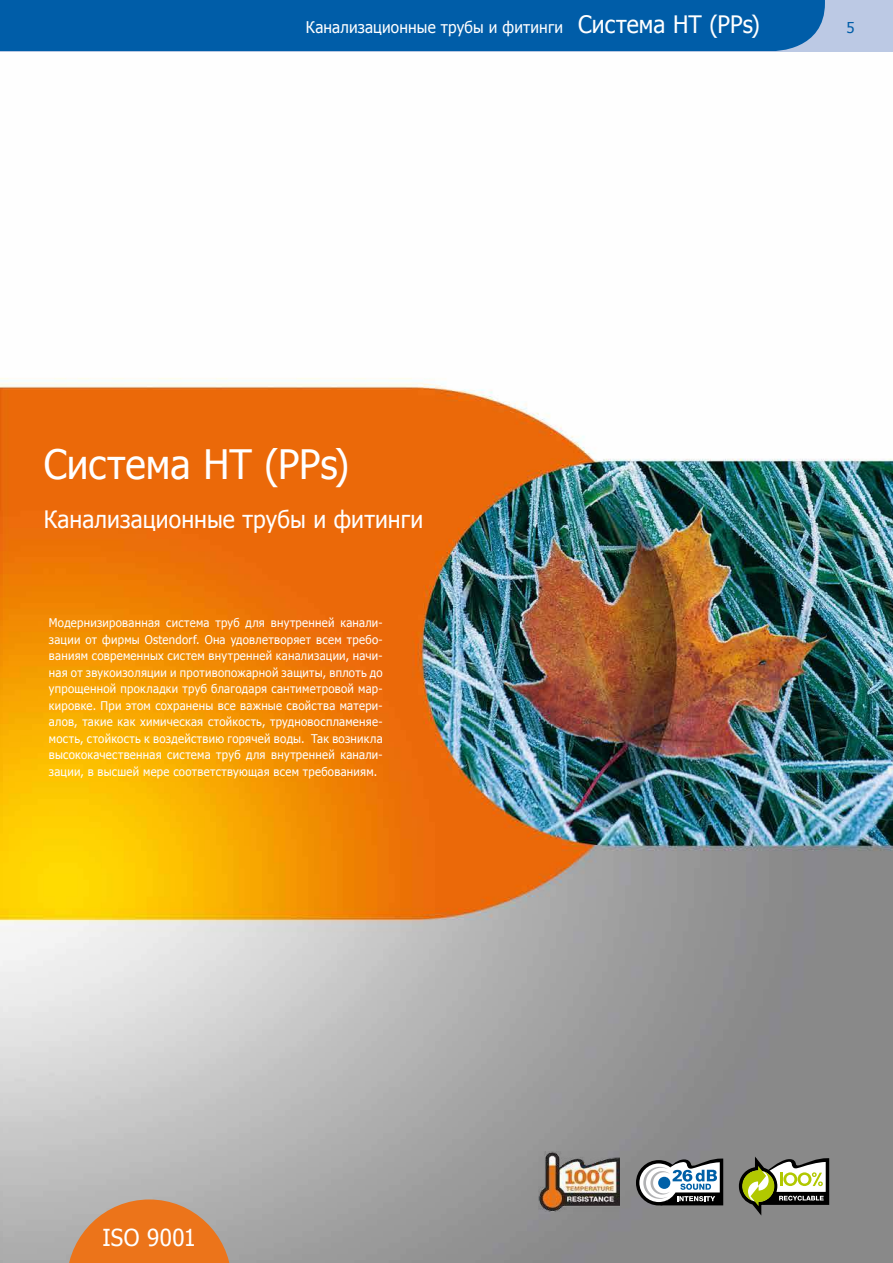
<style>
.page{position:relative;width:893px;height:1263px;background:#fff}
.page>*{position:absolute;margin:0;border:0;box-sizing:border-box;transform-origin:0 0}
.t1{font:40.5px "Tahoma";color:#fff;scale:.95 1}
.t2{font:24px "Tahoma";letter-spacing:.005em;color:#fff;scale:.95 1}
.t3{font:23.4px "Tahoma";letter-spacing:.015em;color:#fff;scale:.95 1}
.t4{font:16.2px "Tahoma";letter-spacing:.01em;color:#fff;scale:.95 1}
.t5{font:15px "Tahoma";color:#005da8}
.t6{font:12px/16.5px "Tahoma";letter-spacing:.025em;color:#fff;text-align:justify;scale:.95 1}
.s1{font-size:24px}
</style>
<div class="page">
<img style="left:0;top:51px;width:893px;height:1212px">
<svg style="left:636px;top:1158px;width:88px;height:47px"></svg>
<svg style="left:738px;top:1158px;width:91px;height:57px"></svg>
<svg style="left:67px;top:1199px;width:164px;height:64px;background:#db8443"></svg>
<img style="left:539px;top:1151px;width:81px;height:60px">
<div style="left:0;top:0;width:893px;height:51px;background:#bcc9e4"></div>
<div style="left:0;top:0;width:825px;height:51px;background:#005da8"></div>
<h3 class="t4" style="left:306px;top:16px;width:479px">Канализационные трубы и фитинги <span class="s1">Система HT (PPs)</span></h3>
<p class="t5" style="left:847px;top:19px;width:10px">5</p>
<h1 class="t1" style="left:44px;top:437px;width:323px">Система HT (PPs)</h1>
<h2 class="t2" style="left:44px;top:504px;width:401px">Канализационные трубы и фитинги</h2>
<p class="t6" style="left:49px;top:614px;width:353px">Модернизированная система труб для внутренней канали&shy;зации от фирмы Ostendorf. Она удовлетворяет всем требо&shy;ваниям современных систем внутренней канализации, начи&shy;ная от звукоизоляции и противопожарной защиты, вплоть до упрощенной прокладки труб благодаря сантиметровой мар&shy;кировке. При этом сохранены все важные свойства матери&shy;алов, такие как химическая стойкость, трудновоспламеняе&shy;мость, стойкость к воздействию горячей воды. Так возникла высококачественная система труб для внутренней канали&shy;зации, в высшей мере соответствующая всем требованиям.</p>
<h3 class="t3" style="left:102px;top:1221px;width:100px">ISO 9001</h3>
</div>
